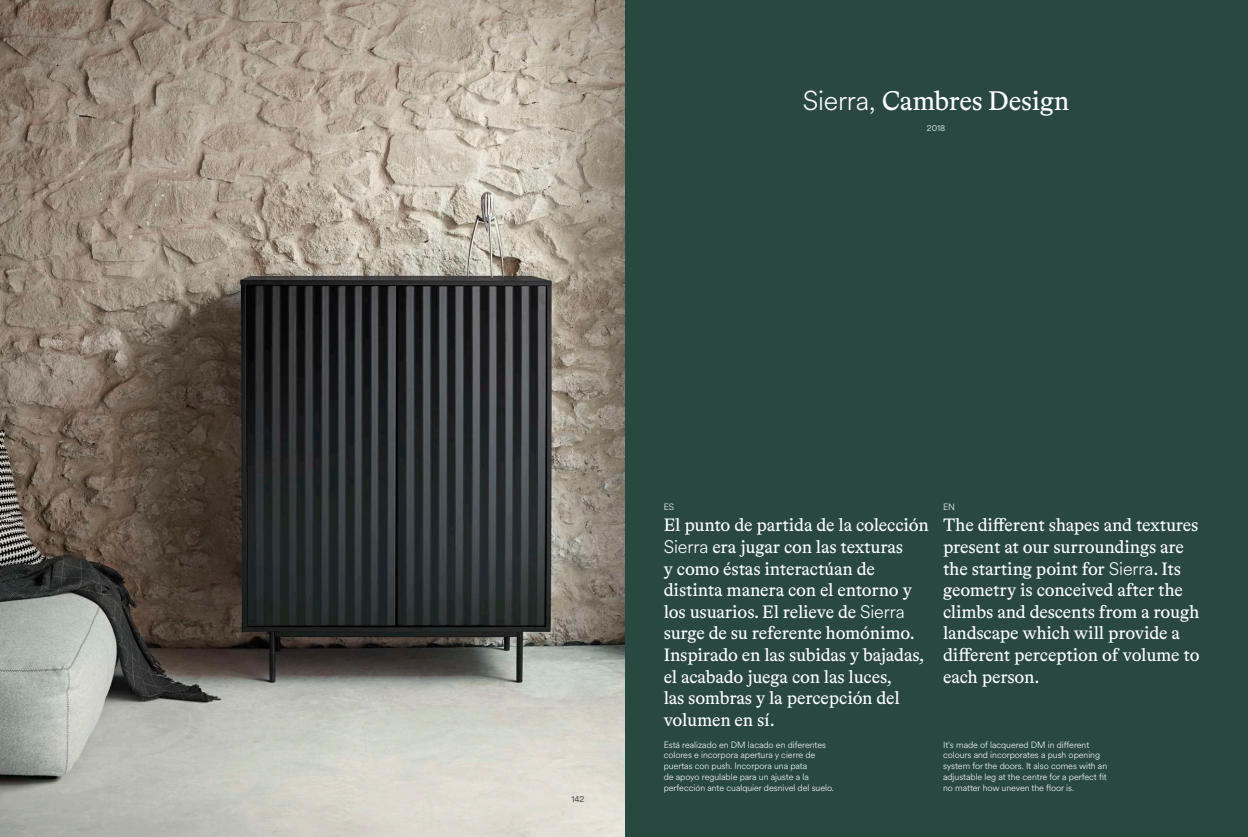
<style>
.page{position:relative;width:1248px;height:837px;background:#fff}
.page>*{position:absolute;margin:0;border:0;box-sizing:border-box;transform-origin:0 0}
.t1{font:27px "Bradford LL";letter-spacing:-.005em;color:#fff}
.t2{font:18px/21.6px "Bradford LL";letter-spacing:-.005em;color:#fff}
.t3{font:300 9px/10.8px "Circular XX";letter-spacing:-.005em;color:#fff}
.t4{font:300 9px "Circular XX";color:#231f20}
.s1{font-family:"Circular XX";font-weight:300}
</style>
<div class="page">
<div style="left:624px;top:0;width:623px;height:836px;background:#284840"></div>
<img style="left:0;top:0;width:624px;height:836px">
<h1 class="t1" style="left:802px;top:83px;width:268px"><span class="s1">Sierra,</span> Cambres Design</h1>
<p class="t3" style="left:926px;top:122px;width:20px">2018</p>
<p class="t4" style="left:571px;top:792px;width:14px">142</p>
<p class="t3" style="left:663px;top:500px;width:12px">ES</p>
<p class="t3" style="left:943px;top:500px;width:14px">EN</p>
<p class="t2" style="left:663px;top:513px;width:266px">El punto de partida de la colección<br><span class="s1">Sierra</span> era jugar con las texturas<br>y como éstas interactúan de distinta manera con el entorno y los usuarios. El relieve de <span class="s1">Sierra </span>surge de su referente homónimo.<br>Inspirado en las subidas y bajadas, el acabado juega con las luces,<br>las sombras y la percepción del volumen en sí.</p>
<p class="t2" style="left:943px;top:513px;width:258px">The different shapes and textures present at our surroundings are the starting point for <span class="s1">Sierra</span>. Its geometry is conceived after the climbs and descents from a rough landscape which will provide a different perception of volume to each person.</p>
<p class="t3" style="left:663px;top:738px;width:172px">Está realizado en DM lacado en diferentes colores e incorpora apertura y cierre de puertas con push. Incorpora una pata<br>de apoyo regulable para un ajuste a la perfección ante cualquier desnivel del suelo.</p>
<p class="t3" style="left:943px;top:738px;width:166px">It’s made of lacquered DM in different colours and incorporates a push opening system for the doors. It also comes with an adjustable leg at the centre for a perfect fit no matter how uneven the floor is.</p>
</div>
